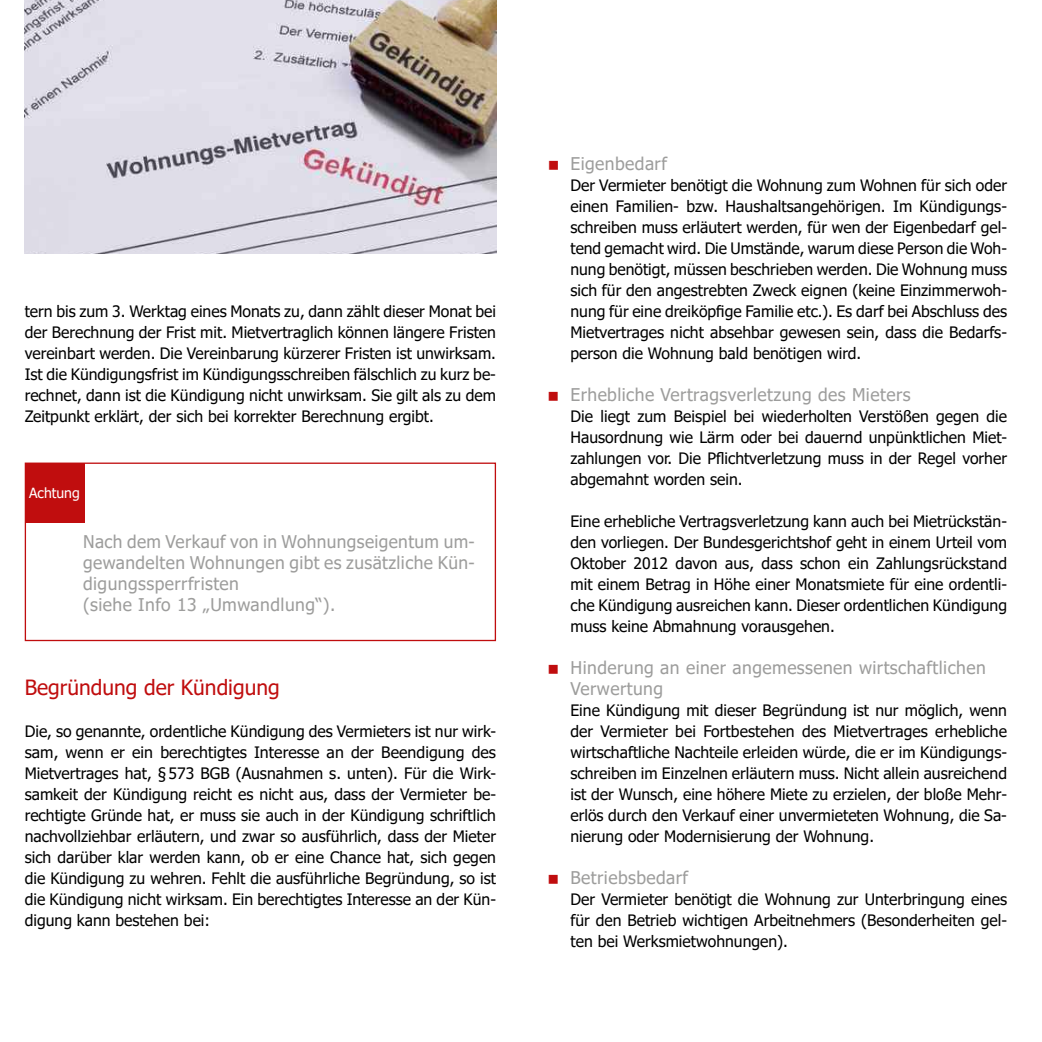
<style>
.page{position:relative;width:1042px;height:1042px;background:#fff}
.page>*{position:absolute;margin:0;border:0;box-sizing:border-box;transform-origin:0 0}
.t1{font:21px "Tahoma";color:#c00d0e}
.t2{font:17.5px/21px "Tahoma";letter-spacing:.025em;color:#9d9d9c}
.t3{font:15.75px/21px "Tahoma";color:#000;text-align:justify}
.t4{font:14px "Tahoma";color:#fff}
</style>
<div class="page">
<img style="left:25px;top:0;width:471px;height:254px">
<div style="left:25px;top:462px;width:471px;height:179px;border:1px solid #c00d0e"></div>
<div style="left:25px;top:462px;width:59px;height:60px;background:#c00d0e"></div>
<p class="t3" style="left:25px;top:301px;width:473px">tern bis zum 3. Werktag eines Monats zu, dann zählt dieser Monat bei der Berechnung der Frist mit. Mietvertraglich können längere Fristen vereinbart werden. Die Vereinbarung kürzerer Fristen ist unwirksam.<br>Ist die Kündigungsfrist im Kündigungsschreiben fälschlich zu kurz be&shy;rechnet, dann ist die Kündigung nicht unwirksam. Sie gilt als zu dem Zeitpunkt erklärt, der sich bei korrekter Berechnung ergibt.</p>
<p class="t4" style="left:29px;top:483px;width:52px">Achtung</p>
<p class="t2" style="left:83px;top:532px;width:393px">Nach dem Verkauf von in Wohnungseigentum um&shy;gewandelten Wohnungen gibt es zusätzliche Kün&shy;digungssperrfristen<br>(siehe Info 13 „Umwandlung“).</p>
<h1 class="t1" style="left:25px;top:673px;width:256px">Begründung der Kündigung</h1>
<p class="t3" style="left:25px;top:721px;width:473px">Die, so genannte, ordentliche Kündigung des Vermieters ist nur wirk&shy;sam, wenn er ein berechtigtes Interesse an der Beendigung des Mietvertrages hat, § 573 BGB (Ausnahmen s. unten). Für die Wirk&shy;samkeit der Kündigung reicht es nicht aus, dass der Vermieter be&shy;rechtigte Gründe hat, er muss sie auch in der Kündigung schriftlich nachvollziehbar erläutern, und zwar so ausführlich, dass der Mieter sich darüber klar werden kann, ob er eine Chance hat, sich gegen die Kündigung zu wehren. Fehlt die ausführliche Begründung, so ist die Kündigung nicht wirksam. Ein berechtigtes Interesse an der Kün&shy;digung kann bestehen bei:</p>
<p class="t2" style="left:570px;top:154px;width:98px">Eigenbedarf</p>
<p class="t3" style="left:570px;top:175px;width:438px">Der Vermieter benötigt die Wohnung zum Wohnen für sich oder einen Familien- bzw. Haushaltsangehörigen. Im Kündigungs&shy;schreiben muss erläutert werden, für wen der Eigenbedarf gel&shy;tend gemacht wird. Die Umstände, warum diese Person die Woh&shy;nung benötigt, müssen beschrieben werden. Die Wohnung muss sich für den angestrebten Zweck eignen (keine Einzimmerwoh&shy;nung für eine dreiköpfige Familie etc.). Es darf bei Abschluss des Mietvertrages nicht absehbar gewesen sein, dass die Bedarfs&shy;person die Wohnung bald benötigen wird.</p>
<p class="t2" style="left:570px;top:385px;width:341px">Erhebliche Vertragsverletzung des Mieters</p>
<p class="t3" style="left:570px;top:406px;width:438px">Die liegt zum Beispiel bei wiederholten Verstößen gegen die Hausordnung wie Lärm oder bei dauernd unpünktlichen Miet&shy;zahlungen vor. Die Pflichtverletzung muss in der Regel vorher abgemahnt worden sein.</p>
<p class="t3" style="left:570px;top:511px;width:438px">Eine erhebliche Vertragsverletzung kann auch bei Mietrückstän&shy;den vorliegen. Der Bundesgerichtshof geht in einem Urteil vom Oktober 2012 davon aus, dass schon ein Zahlungsrückstand mit einem Betrag in Höhe einer Monatsmiete für eine ordentli&shy;che Kündigung ausreichen kann. Dieser ordentlichen Kündigung muss keine Abmahnung vorausgehen.</p>
<p class="t2" style="left:570px;top:658px;width:417px">Hinderung an einer angemessenen wirtschaftlichen<br>Verwertung</p>
<p class="t3" style="left:570px;top:700px;width:438px">Eine Kündigung mit dieser Begründung ist nur möglich, wenn der Vermieter bei Fortbestehen des Mietvertrages erhebliche wirtschaftliche Nachteile erleiden würde, die er im Kündigungs&shy;schreiben im Einzelnen erläutern muss. Nicht allein ausreichend ist der Wunsch, eine höhere Miete zu erzielen, der bloße Mehr&shy;erlös durch den Verkauf einer unvermieteten Wohnung, die Sa&shy;nierung oder Modernisierung der Wohnung.</p>
<p class="t2" style="left:570px;top:868px;width:119px">Betriebsbedarf</p>
<p class="t3" style="left:570px;top:889px;width:438px">Der Vermieter benötigt die Wohnung zur Unterbringung eines für den Betrieb wichtigen Arbeitnehmers (Besonderheiten gel&shy;ten bei Werksmietwohnungen).</p>
</div>
